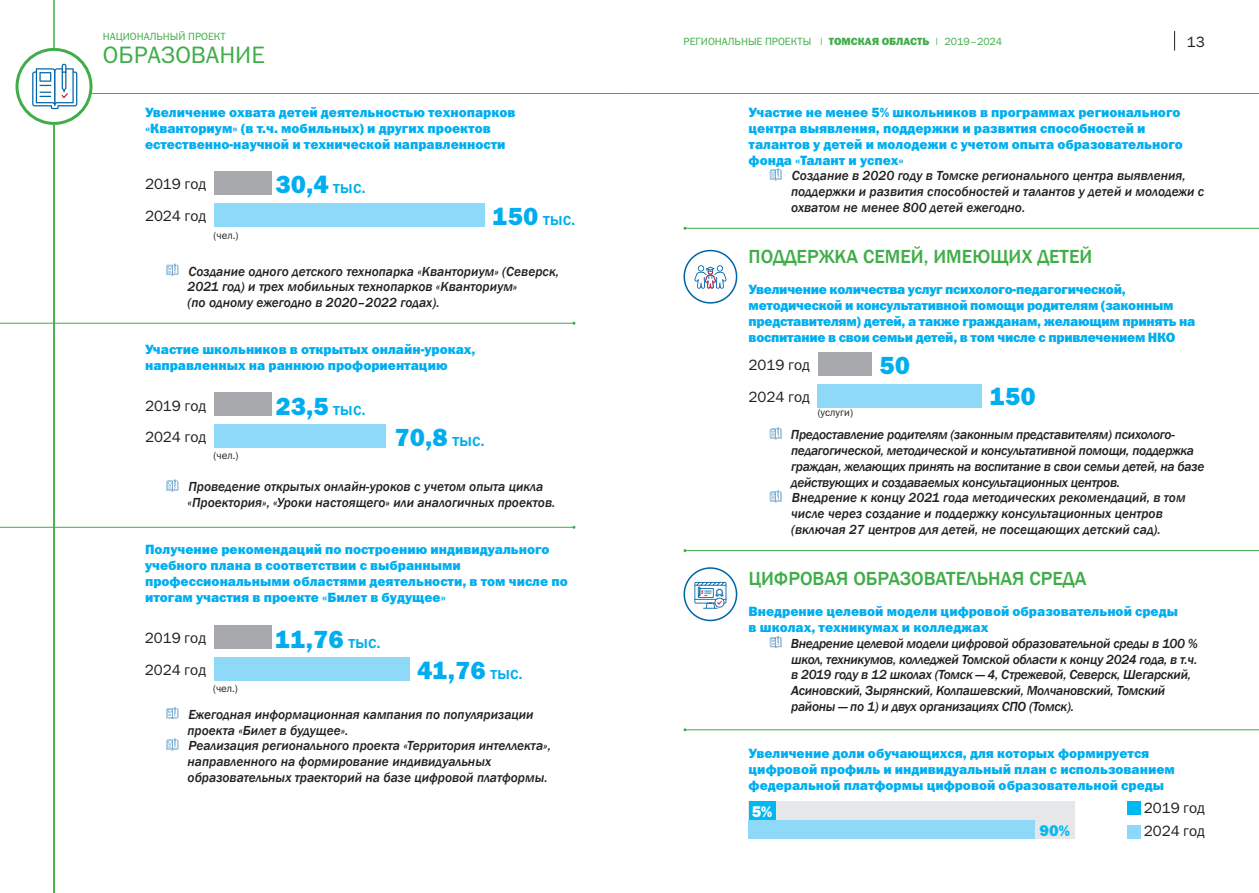
<style>
.page{position:relative;width:1259px;height:893px;background:#fff}
.page>*{position:absolute;margin:0;border:0;box-sizing:border-box;transform-origin:0 0}
.t1{font:24.9px "Franklin Gothic Heavy C";color:#00aeef}
.t2{font:23.85px "Franklin Gothic Book C";color:#40ad49}
.t3{font:500 19.5px "Franklin Gothic";color:#40ad49}
.t4{font:500 18px "Franklin Gothic";color:#00aeef}
.t5{font:15.6px "Franklin Gothic Heavy C";color:#00b9f2}
.t6{font:15.6px "Franklin Gothic Heavy C";color:#fff}
.t7{font:15px/32px "Franklin Gothic Book C";color:#231f20}
.t8{font:13.5px/15.8px "Franklin Gothic Heavy C";color:#00aeef}
.t9{font:italic 500 13.5px/15.8px "Franklin Gothic";letter-spacing:-.02em;color:#231f20}
.t10{font:italic 500 13.5px/15.8px "Franklin Gothic";color:#231f20}
.t11{font:13.5px/15.8px "Franklin Gothic Heavy C";letter-spacing:-.02em;color:#00aeef}
.t12{font:10.5px "Franklin Gothic Book C";color:#40ad49}
.t13{font:10.5px "Franklin Gothic Book C";color:#231f20}
.s1{font-family:"Franklin Gothic";font-weight:500;font-size:18px}
.s2{font-family:"Franklin Gothic Heavy C";font-weight:400;font-size:24.9px}
.s3{font-family:"Franklin Gothic Heavy C"}
</style>
<div class="page">
<svg style="left:1174px;top:31px;width:1px;height:20px"></svg>
<hr style="left:629px;top:93px;width:630px;height:1px;background:#40ad49">
<hr style="left:54px;top:93px;width:575px;height:1px;background:#40ad49">
<svg style="left:17px;top:49px;width:74px;height:74px"></svg>
<div style="left:16px;top:48px;width:76px;height:77px;border:3px solid #40ad49;border-radius:50%"></div>
<hr style="left:53px;top:0;width:2px;height:48px;background:#40ad49">
<svg style="left:32px;top:64px;width:45px;height:45px"></svg>
<hr style="left:53px;top:125px;width:2px;height:768px;background:#40ad49">
<svg style="left:770px;top:168px;width:12px;height:12px"></svg>
<svg style="left:166px;top:264px;width:12px;height:12px"></svg>
<div style="left:214px;top:203px;width:271px;height:24px;background:#8ed8f8"></div>
<div style="left:214px;top:171px;width:57px;height:24px;background:#a7a9ac"></div>
<svg style="left:166px;top:479px;width:12px;height:12px"></svg>
<hr style="left:0;top:323px;width:574px;height:1px;background:#40ad49">
<hr style="left:0;top:527px;width:574px;height:1px;background:#40ad49">
<hr style="left:685px;top:228px;width:574px;height:1px;background:#40ad49">
<hr style="left:685px;top:550px;width:574px;height:1px;background:#40ad49">
<hr style="left:685px;top:729px;width:574px;height:1px;background:#40ad49">
<svg style="left:166px;top:707px;width:12px;height:12px"></svg>
<svg style="left:166px;top:738px;width:12px;height:12px"></svg>
<svg style="left:683px;top:250px;width:54px;height:54px"></svg>
<svg style="left:683px;top:567px;width:54px;height:54px"></svg>
<svg style="left:770px;top:427px;width:12px;height:12px"></svg>
<svg style="left:770px;top:490px;width:12px;height:12px"></svg>
<svg style="left:770px;top:636px;width:12px;height:12px"></svg>
<div style="left:817px;top:352px;width:54px;height:24px;background:#a7a9ac"></div>
<div style="left:748px;top:801px;width:326px;height:38px;background:#e6e7e8"></div>
<div style="left:817px;top:384px;width:165px;height:24px;background:#8ed8f8"></div>
<div style="left:748px;top:820px;width:286px;height:19px;background:#8ed8f8"></div>
<div style="left:748px;top:801px;width:27px;height:19px;background:#00b9f2"></div>
<div style="left:1127px;top:826px;width:13px;height:13px;background:#8ed8f8"></div>
<div style="left:1127px;top:801px;width:13px;height:13px;background:#00b9f2"></div>
<div style="left:214px;top:424px;width:172px;height:24px;background:#8ed8f8"></div>
<div style="left:214px;top:393px;width:57px;height:23px;background:#a7a9ac"></div>
<div style="left:214px;top:657px;width:195px;height:24px;background:#8ed8f8"></div>
<div style="left:214px;top:625px;width:57px;height:24px;background:#a7a9ac"></div>
<p class="t12" style="left:103px;top:31px;width:124px">НАЦИОНАЛЬНЫЙ ПРОЕКТ</p>
<h2 class="t2" style="left:103px;top:42px;width:164px">ОБРАЗОВАНИЕ</h2>
<p class="t8" style="left:145px;top:105px;width:372px">Увеличение охвата детей деятельностью технопарков «Кванториум» (в т.ч. мобильных) и других проектов естественно-научной и технической направленности</p>
<p class="t7" style="left:145px;top:168px;width:63px">2019 год<br>2024 год</p>
<h1 class="t1" style="left:275px;top:171px;width:92px">30,4 <span class="s1">тыс.</span></h1>
<p class="t13" style="left:214px;top:230px;width:26px">(чел.)</p>
<h3 class="t4" style="left:492px;top:208px;width:84px"><span class="s2">150</span> тыс.</h3>
<p class="t10" style="left:188px;top:263px;width:373px">Создание одного детского технопарка «Кванториум» (Северск,<br>2021 год) и трех мобильных технопарков «Кванториум»<br>(по одному ежегодно в 2020–2022 годах).</p>
<p class="t8" style="left:145px;top:342px;width:332px">Участие школьников в открытых онлайн-уроках, направленных на раннюю профориентацию</p>
<p class="t7" style="left:145px;top:389px;width:63px">2019 год<br>2024 год</p>
<h1 class="t1" style="left:275px;top:392px;width:92px">23,5 <span class="s1">тыс.</span></h1>
<p class="t13" style="left:214px;top:450px;width:26px">(чел.)</p>
<h1 class="t1" style="left:394px;top:424px;width:92px">70,8 <span class="s1">тыс.</span></h1>
<p class="t10" style="left:188px;top:479px;width:369px">Проведение открытых онлайн-уроков с учетом опыта цикла «Проектория», «Уроки настоящего» или аналогичных проектов.</p>
<p class="t8" style="left:145px;top:542px;width:424px">Получение рекомендаций по построению индивидуального учебного плана в соответствии с выбранными профессиональными областями деятельности, в том числе по итогам участия в проекте «Билет в будущее»</p>
<p class="t7" style="left:145px;top:622px;width:63px">2019 год<br>2024 год</p>
<h1 class="t1" style="left:275px;top:625px;width:107px">11,76 <span class="s1">тыс.</span></h1>
<p class="t13" style="left:213px;top:683px;width:26px">(чел.)</p>
<h1 class="t1" style="left:417px;top:657px;width:107px">41,76 <span class="s1">тыс.</span></h1>
<p class="t10" style="left:188px;top:707px;width:365px">Ежегодная информационная кампания по популяризации проекта «Билет в будущее».<br>Реализация регионального проекта «Территория интеллекта», направленного на формирование индивидуальных образовательных траекторий на базе цифровой платформы.</p>
<p class="t12" style="left:683px;top:35px;width:320px">РЕГИОНАЛЬНЫЕ ПРОЕКТЫ | <span class="s3">ТОМСКАЯ ОБЛАСТЬ</span> | 2019–2024</p>
<p class="t7" style="left:1187px;top:26px;width:19px">13</p>
<p class="t8" style="left:748px;top:105px;width:436px">Участие не менее 5% школьников в программах регионального центра выявления, поддержки и развития способностей и талантов у детей и молодежи с учетом опыта образовательного фонда «Талант и успех»</p>
<p class="t10" style="left:791px;top:168px;width:415px">Создание в 2020 году в Томске регионального центра выявления, поддержки и развития способностей и талантов у детей и молодежи с охватом не менее 800 детей ежегодно.</p>
<h3 class="t3" style="left:748px;top:244px;width:345px">ПОДДЕРЖКА СЕМЕЙ, ИМЕЮЩИХ ДЕТЕЙ</h3>
<p class="t11" style="left:748px;top:282px;width:448px">Увеличение количества услуг психолого-педагогической, методической и консультативной помощи родителям (законным представителям) детей, а также гражданам, желающим принять на воспитание в свои семьи детей, в том числе с привлечением НКО</p>
<p class="t7" style="left:748px;top:349px;width:63px">2019 год<br>2024 год</p>
<h1 class="t1" style="left:879px;top:352px;width:32px">50</h1>
<p class="t13" style="left:817px;top:407px;width:37px">(услуги)</p>
<h1 class="t1" style="left:989px;top:382px;width:47px">150</h1>
<p class="t9" style="left:791px;top:427px;width:415px">Предоставление родителям (законным представителям) психолого&shy;педагогической, методической и консультативной помощи, поддержка граждан, желающих принять на воспитание в свои семьи детей, на базе действующих и создаваемых консультационных центров.<br>Внедрение к концу 2021 года методических рекомендаций, в том числе через создание и поддержку консультационных центров (включая 27 центров для детей, не посещающих детский сад).</p>
<h3 class="t3" style="left:748px;top:566px;width:339px">ЦИФРОВАЯ ОБРАЗОВАТЕЛЬНАЯ СРЕДА</h3>
<p class="t8" style="left:748px;top:604px;width:431px">Внедрение целевой модели цифровой образовательной среды в школах, техникумах и колледжах</p>
<p class="t9" style="left:791px;top:636px;width:408px">Внедрение целевой модели цифровой образовательной среды в 100 % школ, техникумов, колледжей Томской области к концу 2024 года, в т.ч. в 2019 году в 12 школах (Томск — 4, Стрежевой, Северск, Шегарский, Асиновский, Зырянский, Колпашевский, Молчановский, Томский районы — по 1) и двух организациях СПО (Томск).</p>
<p class="t8" style="left:748px;top:745px;width:428px">Увеличение доли обучающихся, для которых формируется цифровой профиль и индивидуальный план с использованием федеральной платформы цифровой образовательной среды</p>
<p class="t6" style="left:751px;top:803px;width:22px">5%</p>
<p class="t7" style="left:1143px;top:792px;width:63px">2019 год</p>
<p class="t5" style="left:1039px;top:822px;width:32px">90%</p>
<p class="t7" style="left:1143px;top:815px;width:63px">2024 год</p>
</div>
